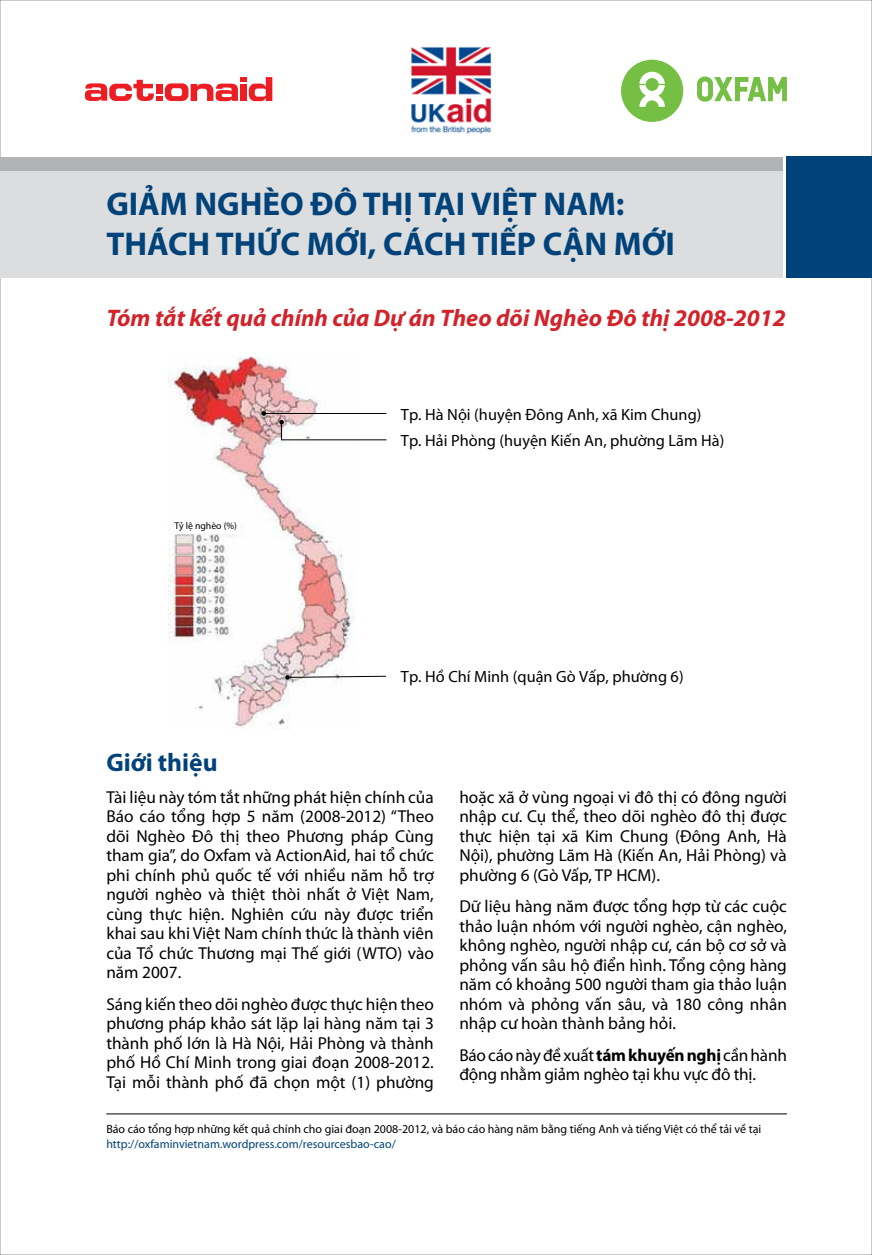
<style>
.page{position:relative;width:872px;height:1255px;background:#fff}
.page>*{position:absolute;margin:0;border:0;box-sizing:border-box;transform-origin:0 0}
.t1{font:700 33px/39.6px "Myriad Pro";color:#00427a}
.t2{font:700 25.5px "Myriad Pro";color:#00427a}
.t3{font:italic 700 24px "Myriad Pro";color:#d2232a}
.t4{font:17.25px/19.5px "Myriad Pro";color:#000;text-align:justify}
.t5{font:16.35px/26.1px "Myriad Pro";color:#000}
.t6{font:12px "Myriad Pro";color:#000}
.t7{font:12px "Myriad Pro";color:#00427a}
.t8{font:9.75px "Myriad Pro";color:#000}
.s1{font-weight:700}
</style>
<div class="page">
<div style="left:0;top:157px;width:783px;height:14px;background:#b1b4b6"></div>
<div style="left:0;top:171px;width:783px;height:107px;background:#dcddde"></div>
<div style="left:786px;top:157px;width:86px;height:121px;background:#00427a"></div>
<svg style="left:85px;top:77px;width:187px;height:25px"></svg>
<svg style="left:621px;top:60px;width:62px;height:62px"></svg>
<svg style="left:697px;top:77px;width:90px;height:25px"></svg>
<img style="left:411px;top:47px;width:81px;height:87px">
<img style="left:169px;top:356px;width:186px;height:372px">
<svg style="left:279px;top:420px;width:5px;height:20px"></svg>
<hr style="left:281px;top:439px;width:105px;height:1px;background:#000">
<hr style="left:264px;top:413px;width:122px;height:1px;background:#000">
<svg style="left:261px;top:411px;width:5px;height:5px"></svg>
<svg style="left:285px;top:675px;width:101px;height:4px"></svg>
<div style="left:174px;top:521px;width:65px;height:13px;background:#fff"></div>
<hr style="left:106px;top:1113px;width:681px;height:1px;background:#000">
<h1 class="t1" style="left:106px;top:183px;width:570px">GIẢM NGHÈO ĐÔ THỊ TẠI VIỆT NAM:<br>THÁCH THỨC MỚI, CÁCH TIẾP CẬN MỚI</h1>
<h3 class="t3" style="left:106px;top:303px;width:681px">Tóm tắt kết quả chính của Dự án Theo dõi Nghèo Đô thị 2008-2012</h3>
<p class="t8" style="left:175px;top:519px;width:64px">Tỷ lệ nghèo (%)</p>
<p class="t5" style="left:401px;top:401px;width:325px">Tp. Hà Nội (huyện Đông Anh, xã Kim Chung)<br>Tp. Hải Phòng (huyện Kiến An, phường Lãm Hà)</p>
<p class="t5" style="left:401px;top:663px;width:284px">Tp. Hồ Chí Minh (quận Gò Vấp, phường 6)</p>
<h2 class="t2" style="left:106px;top:745px;width:113px">Giới thiệu</h2>
<p class="t4" style="left:106px;top:786px;width:329px">Tài liệu này tóm tắt những phát hiện chính của Báo cáo tổng hợp 5 năm (2008-2012) “Theo dõi Nghèo Đô thị theo Phương pháp Cùng tham gia”, do Oxfam và ActionAid, hai tổ chức phi chính phủ quốc tế với nhiều năm hỗ trợ người nghèo và thiệt thòi nhất ở Việt Nam, cùng thực hiện. Nghiên cứu này được triển khai sau khi Việt Nam chính thức là thành viên của Tổ chức Thương mại Thế giới (WTO) vào năm 2007.</p>
<p class="t4" style="left:106px;top:993px;width:329px">Sáng kiến theo dõi nghèo được thực hiện theo phương pháp khảo sát lặp lại hàng năm tại 3 thành phố lớn là Hà Nội, Hải Phòng và thành phố Hồ Chí Minh trong giai đoạn 2008-2012.<br>Tại mỗi thành phố đã chọn một (1) phường</p>
<p class="t4" style="left:459px;top:786px;width:329px">hoặc xã ở vùng ngoại vi đô thị có đông người nhập cư. Cụ thể, theo dõi nghèo đô thị được thực hiện tại xã Kim Chung (Đông Anh, Hà Nội), phường Lãm Hà (Kiến An, Hải Phòng) và phường 6 (Gò Vấp, TP HCM).</p>
<p class="t4" style="left:459px;top:896px;width:329px">Dữ liệu hàng năm được tổng hợp từ các cuộc thảo luận nhóm với người nghèo, cận nghèo, không nghèo, người nhập cư, cán bộ cơ sở và phỏng vấn sâu hộ điển hình. Tổng cộng hàng năm có khoảng 500 người tham gia thảo luận nhóm và phỏng vấn sâu, và 180 công nhân nhập cư hoàn thành bảng hỏi.</p>
<p class="t4" style="left:459px;top:1044px;width:329px">Báo cáo này đề xuất <span class="s1">tám khuyến nghị</span> cần hành động nhằm giảm nghèo tại khu vực đô thị.</p>
<p class="t6" style="left:106px;top:1121px;width:656px">Báo cáo tổng hợp những kết quả chính cho giai đoạn 2008-2012, và báo cáo hàng năm bằng tiếng Anh và tiếng Việt có thể tải về tại</p>
<p class="t7" style="left:106px;top:1136px;width:291px">http://oxfaminvietnam.wordpress.com/resourcesbao-cao/</p>
</div>
